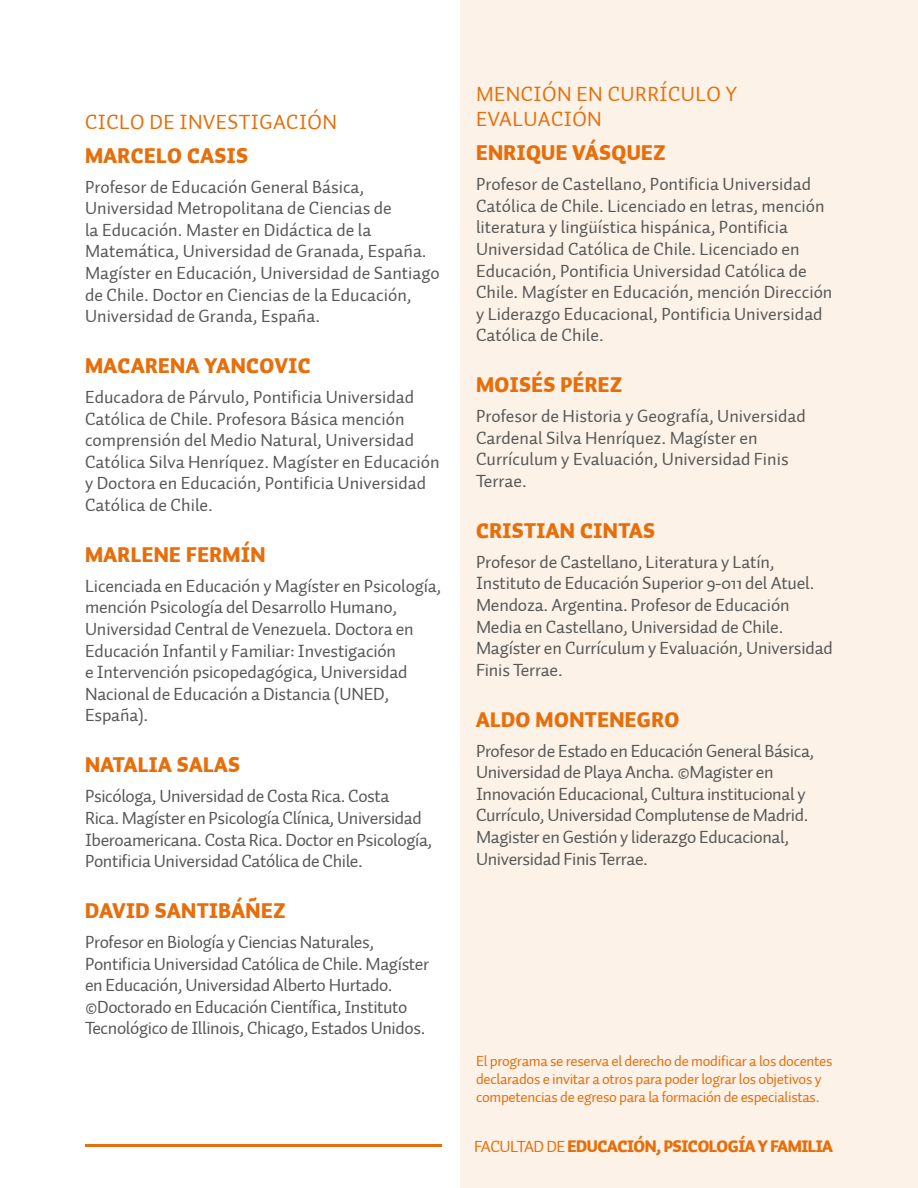
<style>
.page{position:relative;width:918px;height:1188px;background:#fff}
.page>*{position:absolute;margin:0;border:0;box-sizing:border-box;transform-origin:0 0}
.t1{font:900 21px "Auto 1";letter-spacing:.02em;color:#e66e0b}
.t2{font:21px/25.2px "Auto 1";letter-spacing:.02em;color:#e66e0b}
.t3{font:18px/21.6px "Auto 1";letter-spacing:-.01em;color:#575756}
.t4{font:900 16.5px "Auto 1";letter-spacing:-.03em;color:#e66e0b}
.t5{font:15px/18px "Auto 1";letter-spacing:-.02em;color:#e66e0b}
.s1{font-weight:400}
</style>
<div class="page">
<div style="left:460px;top:0;width:458px;height:1188px;background:#fdf2e8"></div>
<hr style="left:85px;top:1144px;width:357px;height:3px;background:#e66e0b">
<p class="t2" style="left:85px;top:110px;width:254px">CICLO DE INVESTIGACIÓN</p>
<p class="t1" style="left:85px;top:141px;width:165px">MARCELO CASIS</p>
<p class="t3" style="left:85px;top:176px;width:356px">Profesor de Educación General Básica, Universidad Metropolitana de Ciencias de<br>la Educación. Master en Didáctica de la Matemática, Universidad de Granada, España.<br>Magíster en Educación, Universidad de Santiago de Chile. Doctor en Ciencias de la Educación, Universidad de Granda, España.</p>
<p class="t1" style="left:85px;top:352px;width:227px">MACARENA YANCOVIC</p>
<p class="t3" style="left:85px;top:386px;width:356px">Educadora de Párvulo, Pontificia Universidad Católica de Chile. Profesora Básica mención comprensión del Medio Natural, Universidad Católica Silva Henríquez. Magíster en Educación y Doctora en Educación, Pontificia Universidad Católica de Chile.</p>
<p class="t1" style="left:85px;top:541px;width:182px">MARLENE FERMÍN</p>
<p class="t3" style="left:85px;top:575px;width:358px">Licenciada en Educación y Magíster en Psicología, mención Psicología del Desarrollo Humano, Universidad Central de Venezuela. Doctora en Educación Infantil y Familiar: Investigación<br>e Intervención psicopedagógica, Universidad Nacional de Educación a Distancia (UNED, España).</p>
<p class="t1" style="left:85px;top:751px;width:157px">NATALIA SALAS</p>
<p class="t3" style="left:85px;top:786px;width:349px">Psicóloga, Universidad de Costa Rica. Costa<br>Rica. Magíster en Psicología Clínica, Universidad Iberoamericana. Costa Rica. Doctor en Psicología, Pontificia Universidad Católica de Chile.</p>
<p class="t1" style="left:85px;top:897px;width:202px">DAVID SANTIBÁÑEZ</p>
<p class="t3" style="left:85px;top:931px;width:346px">Profesor en Biología y Ciencias Naturales, Pontificia Universidad Católica de Chile. Magíster en Educación, Universidad Alberto Hurtado. ©Doctorado en Educación Científica, Instituto Tecnológico de Illinois, Chicago, Estados Unidos.</p>
<p class="t2" style="left:476px;top:82px;width:263px">MENCIÓN EN CURRÍCULO Y<br>EVALUACIÓN</p>
<p class="t1" style="left:476px;top:139px;width:191px">ENRIQUE VÁSQUEZ</p>
<p class="t3" style="left:476px;top:174px;width:358px">Profesor de Castellano, Pontificia Universidad Católica de Chile. Licenciado en letras, mención literatura y lingüística hispánica, Pontificia Universidad Católica de Chile. Licenciado en Educación, Pontificia Universidad Católica de Chile. Magíster en Educación, mención Dirección y Liderazgo Educacional, Pontificia Universidad Católica de Chile.</p>
<p class="t1" style="left:476px;top:371px;width:148px">MOISÉS PÉREZ</p>
<p class="t3" style="left:476px;top:406px;width:331px">Profesor de Historia y Geografía, Universidad Cardenal Silva Henríquez. Magíster en Currículum y Evaluación, Universidad Finis Terrae.</p>
<p class="t1" style="left:476px;top:517px;width:181px">CRISTIAN CINTAS</p>
<p class="t3" style="left:476px;top:551px;width:358px">Profesor de Castellano, Literatura y Latín, Instituto de Educación Superior 9-011 del Atuel.<br>Mendoza. Argentina. Profesor de Educación Media en Castellano, Universidad de Chile.<br>Magíster en Currículum y Evaluación, Universidad Finis Terrae.</p>
<p class="t1" style="left:476px;top:705px;width:205px">ALDO MONTENEGRO</p>
<p class="t3" style="left:476px;top:740px;width:340px">Profesor de Estado en Educación General Básica, Universidad de Playa Ancha. ©Magister en Innovación Educacional, Cultura institucional y Currículo, Universidad Complutense de Madrid.<br>Magister en Gestión y liderazgo Educacional, Universidad Finis Terrae.</p>
<p class="t5" style="left:476px;top:1052px;width:358px">El programa se reserva el derecho de modificar a los docentes declarados e invitar a otros para poder lograr los objetivos y competencias de egreso para la formación de especialistas.</p>
<p class="t4" style="left:474px;top:1135px;width:360px"><span class="s1">FACULTAD DE</span> EDUCACIÓN, PSICOLOGÍA Y FAMILIA</p>
</div>
